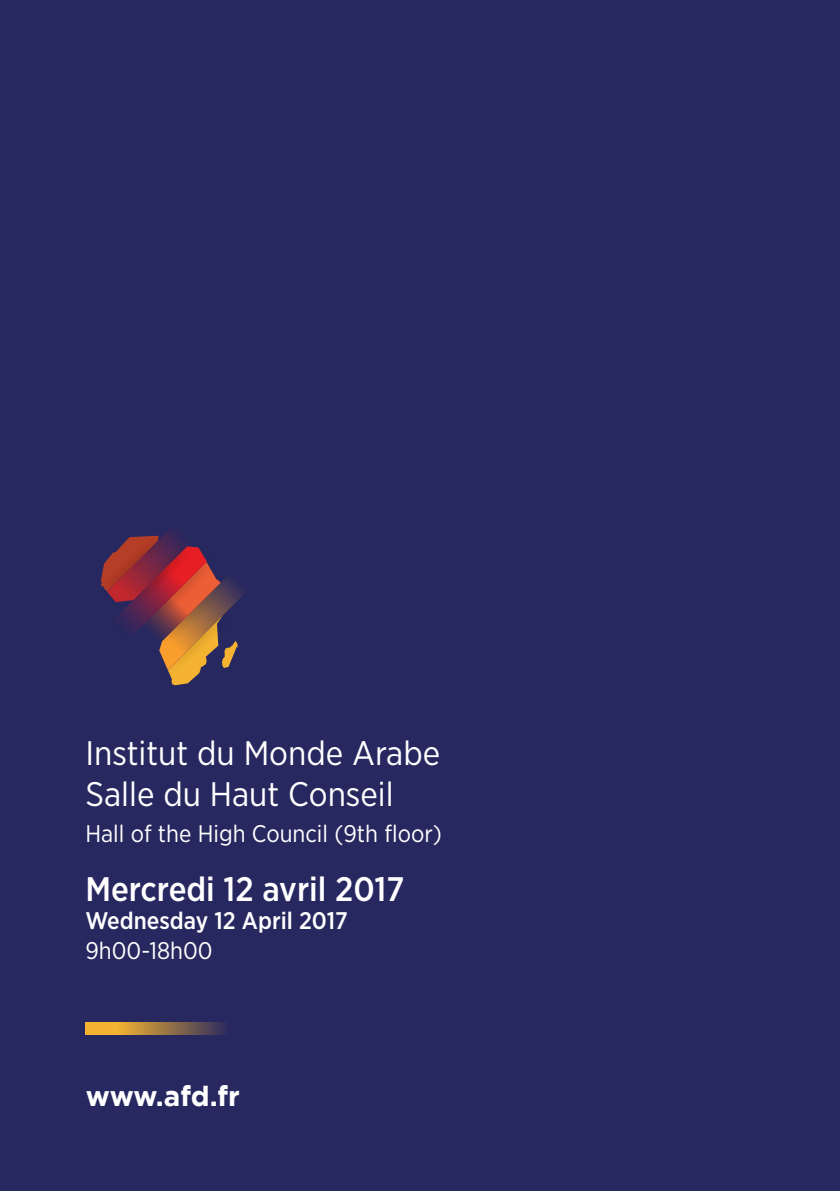
<style>
.page{position:relative;width:840px;height:1191px;background:#fff}
.page>*{position:absolute;margin:0;border:0;box-sizing:border-box;transform-origin:0 0}
.t1{font:34px/40.8px "Gotham Narrow";color:#fff}
.t2{font:500 34px "Gotham Narrow";color:#fff}
.t3{font:700 28px "Gotham";color:#fff}
.t4{font:24px "Gotham Narrow";color:#fff}
.t5{font:500 24px "Gotham Narrow";color:#fff}
</style>
<div class="page">
<div style="left:0;top:0;width:839px;height:1191px;background:#272860"></div>
<svg style="left:85px;top:1022px;width:139px;height:12px;background:#a87f41"></svg>
<svg style="left:101px;top:529px;width:143px;height:156px"></svg>
<h1 class="t1" style="left:85px;top:732px;width:356px">Institut du Monde Arabe<br>Salle du Haut Conseil</h1>
<p class="t4" style="left:85px;top:818px;width:358px">Hall of the High Council (9th floor)</p>
<h1 class="t2" style="left:85px;top:867px;width:320px">Mercredi 12 avril 2017</h1>
<p class="t5" style="left:85px;top:905px;width:264px">Wednesday 12 April 2017</p>
<p class="t4" style="left:85px;top:935px;width:129px">9h00-18h00</p>
<p class="t3" style="left:86px;top:1077px;width:155px">www.afd.fr</p>
</div>
